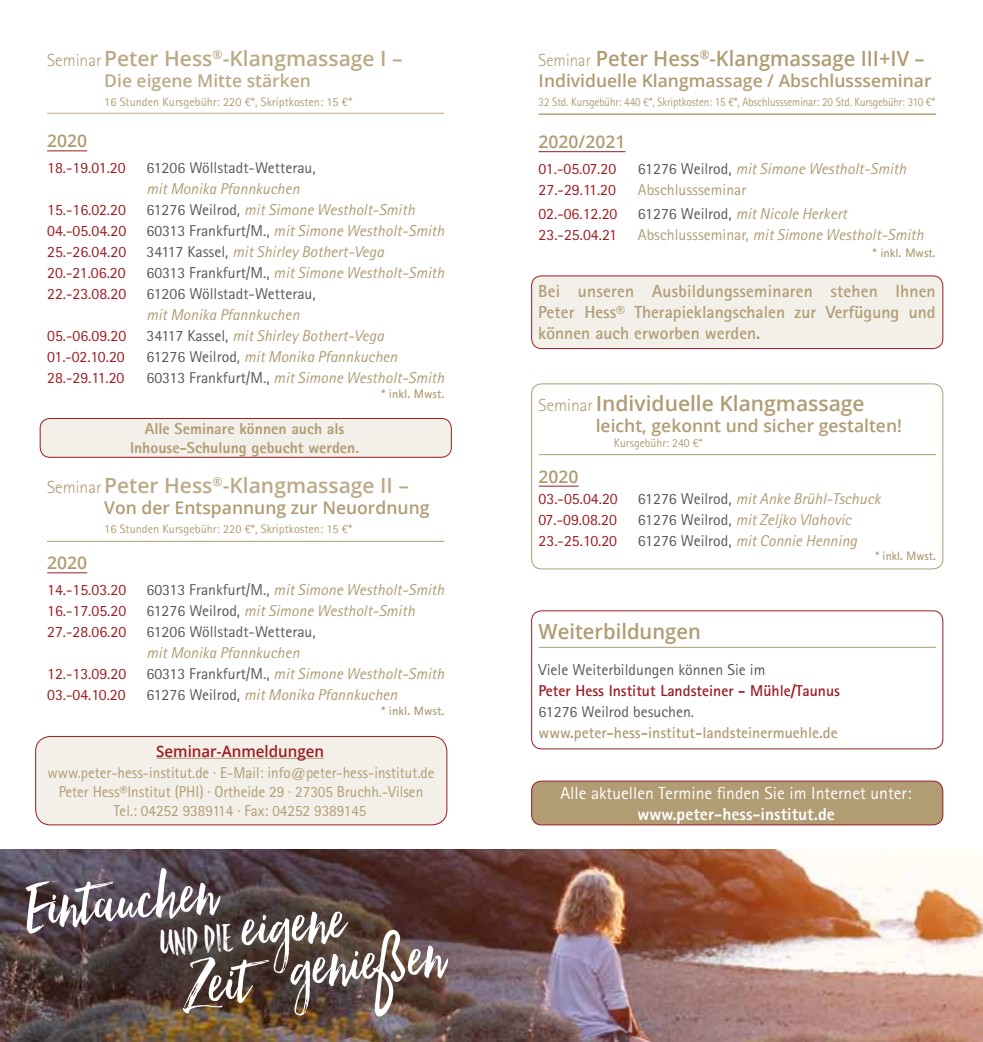
<style>
.page{position:relative;width:983px;height:1042px;background:#fff}
.page>*{position:absolute;margin:0;border:0;box-sizing:border-box;transform-origin:0 0}
.t1{font:78.75px "Hello Beautiful";color:#fff}
.t2{font:35px "Hello Beautiful Marker";color:#fff}
.t3{font:600 21px "Open Sans";color:#bcaa87}
.t4{font:600 21px "Open Sans";color:#b19c73;scale:.96 1}
.t5{font:600 21px "Open Sans";color:#b19c73}
.t6{font:600 17.5px "Open Sans";color:#b19c73}
.t7{font:700 17.5px/21px "Rotis Sans Serif Std";color:#b19c73;text-align:justify}
.t8{font:17.5px "Rotis Sans Serif Std";color:#fff}
.t9{font:800 17.5px "Rotis Sans Serif Std";color:#fff}
.t10{font:600 17.5px "Open Sans";color:#bcaa87}
.t11{font:italic 15.75px "Rotis Sans Serif Std";color:#b19c73}
.t12{font:15.75px "Rotis Sans Serif Std";color:#9b1c22}
.t13{font:15.75px/18.9px "Rotis Sans Serif Std";color:#b19c73;text-align:center;scale:.96 1}
.t14{font:15.75px "Rotis Sans Serif Std";color:#58585a}
.t15{font:800 15.75px/18.9px "Rotis Sans Serif Std";color:#b19c73;text-align:center}
.t16{font:700 15.75px "Rotis Sans Serif Std";color:#b19c73}
.t17{font:700 15.75px "Rotis Sans Serif Std";color:#9b1c22}
.t18{font:600 15.75px "Open Sans";color:#9b1c22;scale:.96 1}
.t19{font:15.75px "Rotis Sans Serif Std";color:#b19c73}
.t20{font:12.25px "Rotis Sans Serif Std";color:#b19c73}
.t21{font:12.25px "Rotis Sans Serif Std";color:#b19c73;scale:.9 1}
.t22{font:700 12.25px "Rotis Sans Serif Std";color:#b19c73}
.t23{font:12.25px "Rotis Sans Serif Std";color:#b19c73;scale:.96 1}
.t24{font:700 12.25px "Rotis Sans Serif Std";color:#b19c73;scale:.96 1}
.s1{font-family:"Rotis Sans Serif Std";font-weight:300;font-size:17.5px;color:#b19c73}
.s2{font-style:normal;color:#58585a}
.s3{font-family:"Satisfy";font-size:75.25px}
.s4{font-family:"Rotis Sans Serif Std";font-weight:300;font-size:17.5px}
.s5{font-style:normal}
</style>
<div class="page">
<div style="left:531px;top:383px;width:412px;height:186px;border:1px solid #b19c73;border-radius:10px"></div>
<div style="left:531px;top:610px;width:412px;height:139px;border:1px solid #9b1c22;border-radius:10px"></div>
<hr style="left:538px;top:114px;width:397px;height:1px;background:#b19c73">
<hr style="left:47px;top:150px;width:40px;height:1px;background:#9b1c22">
<hr style="left:47px;top:541px;width:397px;height:1px;background:#b19c73">
<hr style="left:47px;top:572px;width:40px;height:1px;background:#9b1c22">
<hr style="left:47px;top:113px;width:397px;height:1px;background:#c0ae8e">
<hr style="left:538px;top:151px;width:87px;height:1px;background:#9b1c22">
<hr style="left:538px;top:454px;width:397px;height:1px;background:#b19c73">
<hr style="left:538px;top:486px;width:40px;height:1px;background:#9b1c22">
<hr style="left:538px;top:647px;width:397px;height:1px;background:#b19c73">
<div style="left:36px;top:736px;width:411px;height:89px;background:#f3efe9;border-radius:15px"></div>
<hr style="left:156px;top:758px;width:168px;height:1px;background:#b19c73">
<div style="left:35px;top:736px;width:412px;height:89px;border:1px solid #9b1c22;border-radius:15px"></div>
<div style="left:531px;top:276px;width:411px;height:72px;background:#f3efe9;border-radius:10px"></div>
<div style="left:531px;top:275px;width:412px;height:74px;border:1px solid #9b1c22;border-radius:10px"></div>
<div style="left:40px;top:418px;width:411px;height:39px;background:#f3efe9;border-radius:10px"></div>
<div style="left:40px;top:418px;width:411px;height:40px;border:1px solid #9b1c22;border-radius:10px"></div>
<div style="left:531px;top:781px;width:411px;height:44px;background:#b19c73;border-radius:10px"></div>
<div style="left:531px;top:780px;width:412px;height:45px;border:1px solid #9b1c22;border-radius:10px"></div>
<img style="left:0;top:849px;width:982px;height:193px">
<h3 class="t3" style="left:47px;top:44px;width:357px"><span class="s1">Seminar</span>Peter Hess<sup>®</sup>-Klangmassage I –</h3>
<p class="t10" style="left:104px;top:68px;width:208px">Die eigene Mitte stärken</p>
<p class="t20" style="left:104px;top:95px;width:249px">16 Stunden Kursgebühr: 220 €*, Skriptkosten: 15 €*</p>
<p class="t6" style="left:47px;top:129px;width:41px">2020</p>
<p class="t12" style="left:47px;top:159px;width:80px">18.-19.01.20</p>
<p class="t14" style="left:146px;top:159px;width:171px">61206 Wöllstadt-Wetterau,</p>
<p class="t11" style="left:146px;top:180px;width:155px">mit Monika Pfannkuchen</p>
<p class="t12" style="left:47px;top:201px;width:80px">15.-16.02.20</p>
<p class="t11" style="left:146px;top:201px;width:270px"><span class="s2">61276 Weilrod,</span> mit Simone Westholt-Smith</p>
<p class="t12" style="left:47px;top:222px;width:81px">04.-05.04.20</p>
<p class="t11" style="left:146px;top:222px;width:299px"><span class="s2">60313 Frankfurt/M.,</span> mit Simone Westholt-Smith</p>
<p class="t12" style="left:47px;top:243px;width:81px">25.-26.04.20</p>
<p class="t11" style="left:146px;top:243px;width:239px"><span class="s2">34117 Kassel,</span> mit Shirley Bothert-Vega</p>
<p class="t12" style="left:47px;top:264px;width:80px">20.-21.06.20</p>
<p class="t11" style="left:146px;top:264px;width:299px"><span class="s2">60313 Frankfurt/M.,</span> mit Simone Westholt-Smith</p>
<p class="t12" style="left:47px;top:285px;width:81px">22.-23.08.20</p>
<p class="t14" style="left:146px;top:285px;width:171px">61206 Wöllstadt-Wetterau,</p>
<p class="t11" style="left:146px;top:306px;width:155px">mit Monika Pfannkuchen</p>
<p class="t12" style="left:47px;top:327px;width:81px">05.-06.09.20</p>
<p class="t11" style="left:146px;top:327px;width:239px"><span class="s2">34117 Kassel,</span> mit Shirley Bothert-Vega</p>
<p class="t12" style="left:47px;top:348px;width:79px">01.-02.10.20</p>
<p class="t11" style="left:146px;top:348px;width:252px"><span class="s2">61276 Weilrod,</span> mit Monika Pfannkuchen</p>
<p class="t12" style="left:47px;top:369px;width:79px">28.-29.11.20</p>
<p class="t11" style="left:146px;top:369px;width:299px"><span class="s2">60313 Frankfurt/M.,</span> mit Simone Westholt-Smith</p>
<p class="t22" style="left:381px;top:386px;width:64px">* inkl. Mwst.</p>
<p class="t15" style="left:130px;top:419px;width:231px">Alle Seminare können auch als<br>Inhouse-Schulung gebucht werden.</p>
<h3 class="t3" style="left:47px;top:471px;width:363px"><span class="s1">Seminar</span>Peter Hess<sup>®</sup>-Klangmassage II –</h3>
<p class="t6" style="left:104px;top:495px;width:327px">Von der Entspannung zur Neuordnung</p>
<p class="t20" style="left:104px;top:522px;width:249px">16 Stunden Kursgebühr: 220 €*, Skriptkosten: 15 €*</p>
<p class="t6" style="left:47px;top:551px;width:41px">2020</p>
<p class="t12" style="left:47px;top:581px;width:81px">14.-15.03.20</p>
<p class="t11" style="left:146px;top:581px;width:299px"><span class="s2">60313 Frankfurt/M.,</span> mit Simone Westholt-Smith</p>
<p class="t12" style="left:47px;top:602px;width:81px">16.-17.05.20</p>
<p class="t11" style="left:146px;top:602px;width:270px"><span class="s2">61276 Weilrod,</span> mit Simone Westholt-Smith</p>
<p class="t12" style="left:47px;top:623px;width:81px">27.-28.06.20</p>
<p class="t14" style="left:146px;top:623px;width:171px">61206 Wöllstadt-Wetterau,</p>
<p class="t11" style="left:146px;top:644px;width:155px">mit Monika Pfannkuchen</p>
<p class="t12" style="left:47px;top:665px;width:81px">12.-13.09.20</p>
<p class="t11" style="left:146px;top:665px;width:299px"><span class="s2">60313 Frankfurt/M.,</span> mit Simone Westholt-Smith</p>
<p class="t12" style="left:47px;top:685px;width:80px">03.-04.10.20</p>
<p class="t11" style="left:146px;top:685px;width:252px"><span class="s2">61276 Weilrod,</span> mit Monika Pfannkuchen</p>
<p class="t22" style="left:381px;top:703px;width:64px">* inkl. Mwst.</p>
<p class="t18" style="left:156px;top:740px;width:176px">Seminar-Anmeldungen</p>
<p class="t13" style="left:47px;top:763px;width:404px">www.peter-hess-institut.de ∙ E-Mail: info@peter-hess-institut.de<br>Peter Hess®Institut (PHI) ∙ Ortheide 29 ∙ 27305 Bruchh.-Vilsen<br>Tel.: 04252 9389114 ∙ Fax: 04252 9389145</p>
<h1 class="t1" style="left:20px;top:864px;width:195px;rotate:-5deg">Eintauchen</h1>
<h1 class="t1" style="left:237px;top:883px;width:106px;rotate:-5deg">eigene</h1>
<h2 class="t2" style="left:157px;top:922px;width:76px;rotate:-5deg">und die</h2>
<h1 class="t1" style="left:180px;top:933px;width:263px;rotate:-5deg">Zeit genie<span class="s3">ß</span>en</h1>
<h3 class="t4" style="left:538px;top:44px;width:403px"><span class="s4">Seminar</span> Peter Hess<sup>®</sup>-Klangmassage III+IV –</h3>
<p class="t6" style="left:538px;top:68px;width:394px">Individuelle Klangmassage / Abschlussseminar</p>
<p class="t21" style="left:538px;top:95px;width:442px">32 Std. Kursgebühr: 440 €*, Skriptkosten: 15 €*, Abschlussseminar: 20 Std. Kursgebühr: 310 €*</p>
<p class="t6" style="left:538px;top:130px;width:88px">2020/2021</p>
<p class="t12" style="left:538px;top:159px;width:79px">01.-05.07.20</p>
<p class="t11" style="left:637px;top:159px;width:270px"><span class="s2">61276 Weilrod,</span> mit Simone Westholt-Smith</p>
<p class="t12" style="left:538px;top:180px;width:79px">27.-29.11.20</p>
<p class="t19" style="left:637px;top:180px;width:110px">Abschlussseminar</p>
<p class="t12" style="left:538px;top:204px;width:80px">02.-06.12.20</p>
<p class="t11" style="left:637px;top:204px;width:211px"><span class="s2">61276 Weilrod,</span> mit Nicole Herkert</p>
<p class="t12" style="left:538px;top:225px;width:80px">23.-25.04.21</p>
<p class="t11" style="left:637px;top:225px;width:287px"><span class="s5">Abschlussseminar,</span> mit Simone Westholt-Smith</p>
<p class="t22" style="left:872px;top:245px;width:64px">* inkl. Mwst.</p>
<p class="t7" style="left:538px;top:280px;width:399px">Bei unseren Ausbildungsseminaren stehen Ihnen Peter Hess® Therapieklangschalen zur Verfügung und können auch erworben werden.</p>
<h3 class="t5" style="left:538px;top:389px;width:327px"><span class="s4">Seminar</span>Individuelle Klangmassage</h3>
<p class="t6" style="left:595px;top:414px;width:308px">leicht, gekonnt und sicher gestalten!</p>
<p class="t23" style="left:613px;top:435px;width:94px">Kursgebühr: 240 €*</p>
<p class="t6" style="left:538px;top:464px;width:41px">2020</p>
<p class="t12" style="left:538px;top:489px;width:81px">03.-05.04.20</p>
<p class="t11" style="left:637px;top:489px;width:244px"><span class="s2">61276 Weilrod,</span> mit Anke Brühl-Tschuck</p>
<p class="t12" style="left:538px;top:510px;width:80px">07.-09.08.20</p>
<p class="t11" style="left:637px;top:510px;width:215px"><span class="s2">61276 Weilrod,</span> mit Zeljko Vlahovic</p>
<p class="t12" style="left:538px;top:531px;width:80px">23.-25.10.20</p>
<p class="t11" style="left:637px;top:531px;width:221px"><span class="s2">61276 Weilrod,</span> mit Connie Henning</p>
<p class="t24" style="left:875px;top:548px;width:64px">* inkl. Mwst.</p>
<h3 class="t4" style="left:538px;top:617px;width:170px">Weiterbildungen</h3>
<p class="t14" style="left:538px;top:661px;width:228px">Viele Weiterbildungen können Sie im</p>
<p class="t17" style="left:538px;top:681px;width:303px">Peter Hess Institut Landsteiner - Mühle/Taunus</p>
<p class="t14" style="left:538px;top:703px;width:157px">61276 Weilrod besuchen.</p>
<p class="t16" style="left:538px;top:723px;width:300px">www.peter-hess-institut-landsteinermuehle.de</p>
<p class="t8" style="left:560px;top:782px;width:352px">Alle aktuellen Termine finden Sie im Internet unter:</p>
<p class="t9" style="left:637px;top:802px;width:199px">www.peter-hess-institut.de</p>
</div>
